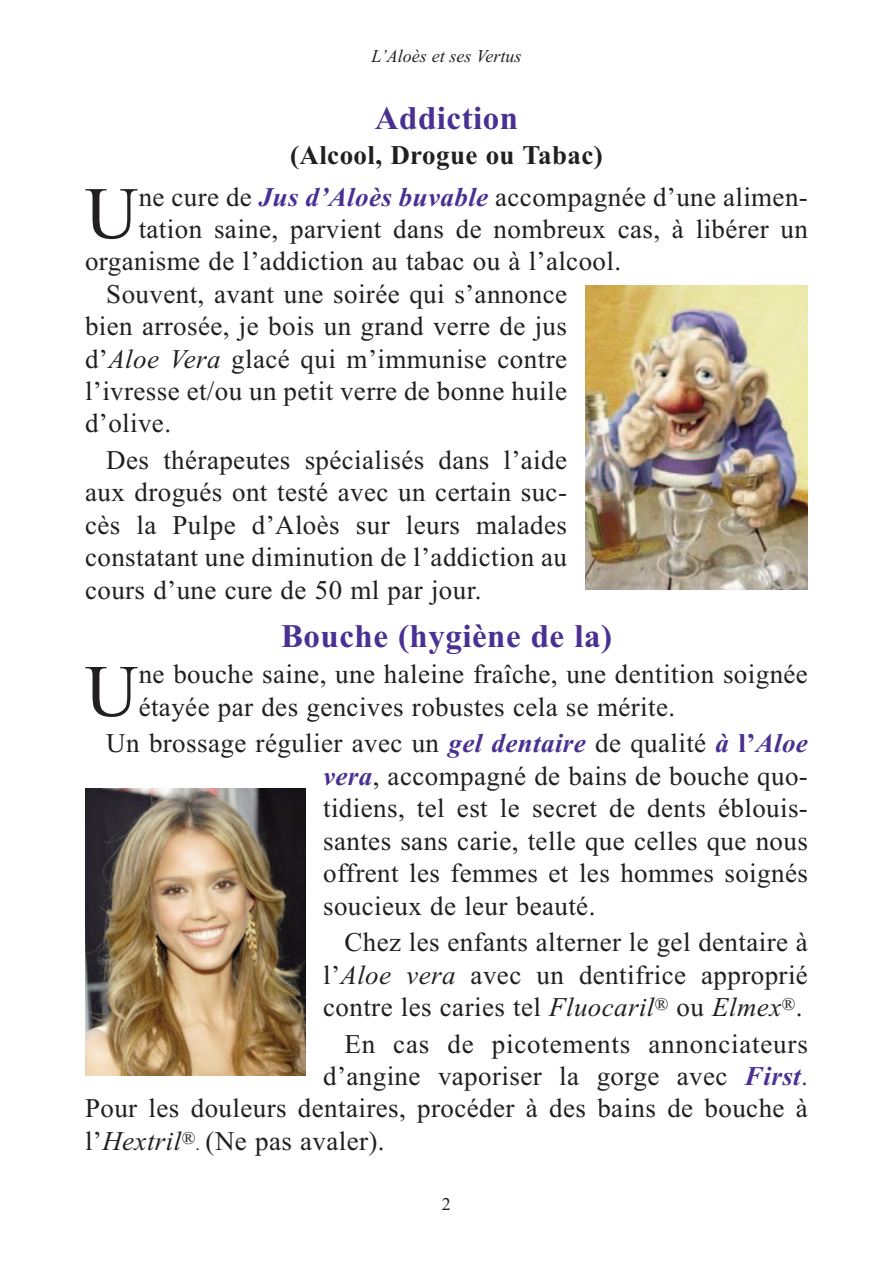
<style>
.page{position:relative;width:893px;height:1263px;background:#fff}
.page>*{position:absolute;margin:0;border:0;box-sizing:border-box;transform-origin:0 0}
.t1{font:73.65px "Times New Roman";color:#231f20}
.t2{font:700 33px "Times New Roman";letter-spacing:.015em;color:#493092}
.t3{font:27px/32.4px "Times New Roman";letter-spacing:.015em;color:#231f20;text-align:justify}
.t4{font:700 27px "Times New Roman";letter-spacing:.015em;color:#231f20}
.t5{font:italic 18px "Times New Roman";color:#231f20}
.t6{font:18px "Times New Roman";color:#231f20}
.s1{font-weight:700;font-style:italic;color:#493092}
.s2{font-style:italic}
.s3{font-weight:700;color:#493092}
.s4{color:#493092}
.s5{font-size:18px}
</style>
<div class="page">
<img style="left:85px;top:788px;width:220px;height:287px">
<img style="left:585px;top:286px;width:222px;height:304px">
<p class="t5" style="left:371px;top:45px;width:152px">L’Aloès et ses Vertus</p>
<p class="t2" style="left:375px;top:98px;width:145px">Addiction</p>
<p class="t4" style="left:290px;top:139px;width:314px">(Alcool, Drogue ou Tabac)</p>
<h1 class="t1" style="left:85px;top:169px;width:55px">U</h1>
<p class="t3" style="left:139px;top:180px;width:671px">ne cure de <span class="s1">Jus d’Aloès buvable</span> accompagnée d’une alimen-</p>
<p class="t3" style="left:139px;top:212px;width:671px">tation saine, parvient dans de nombreux cas, à libérer un</p>
<p class="t3" style="left:85px;top:245px;width:538px">organisme de l’addiction au tabac ou à l’alcool.</p>
<p class="t3" style="left:106px;top:277px;width:462px">Souvent, avant une soirée qui s’annonce</p>
<p class="t3" style="left:85px;top:310px;width:483px">bien arrosée, je bois un grand verre de jus</p>
<p class="t3" style="left:85px;top:342px;width:483px">d’<span class="s2">Aloe Vera</span> glacé qui m’immunise contre</p>
<p class="t3" style="left:85px;top:374px;width:483px">l’ivresse et/ou un petit verre de bonne huile</p>
<p class="t3" style="left:85px;top:407px;width:88px">d’olive.</p>
<p class="t3" style="left:85px;top:443px;width:483px;text-indent:21px">Des thérapeutes spécialisés dans l’aide aux drogués ont testé avec un certain suc&shy;cès la Pulpe d’Aloès sur leurs malades constatant une diminution de l’addiction au cours d’une cure de 50 ml par jour.</p>
<p class="t2" style="left:281px;top:617px;width:332px">Bouche (hygiène de la)</p>
<h1 class="t1" style="left:85px;top:647px;width:55px">U</h1>
<p class="t3" style="left:139px;top:658px;width:671px">ne bouche saine, une haleine fraîche, une dentition soignée étayée par des gencives robustes cela se mérite.</p>
<p class="t3" style="left:323px;top:727px;width:486px;text-indent:-217px">Un brossage régulier avec un <span class="s1">gel dentaire</span> de qualité <span class="s1">à</span> <span class="s3">l’</span><span class="s1">Aloe vera</span>, accompagné de bains de bouche quo&shy;tidiens, tel est le secret de dents éblouis&shy;santes sans carie, telle que celles que nous offrent les femmes et les hommes soignés soucieux de leur beauté.</p>
<p class="t3" style="left:323px;top:926px;width:486px;text-indent:21px">Chez les enfants alterner le gel dentaire à l’<span class="s2">Aloe vera</span> avec un dentifrice approprié contre les caries tel <span class="s2">Fluocaril</span><sup>®</sup> ou <span class="s2">Elmex</span><sup>®</sup>.</p>
<p class="t3" style="left:344px;top:1027px;width:465px">En cas de picotements annonciateurs</p>
<p class="t3" style="left:323px;top:1059px;width:486px">d’angine vaporiser la gorge avec <span class="s1">First</span><span class="s4">.</span></p>
<p class="t3" style="left:85px;top:1092px;width:724px">Pour les douleurs dentaires, procéder à des bains de bouche à</p>
<p class="t3" style="left:85px;top:1124px;width:301px">l’<span class="s2">Hextril</span><sup>®</sup><span class="s5">.</span> (Ne pas avaler).</p>
<p class="t6" style="left:442px;top:1193px;width:10px">2</p>
</div>
